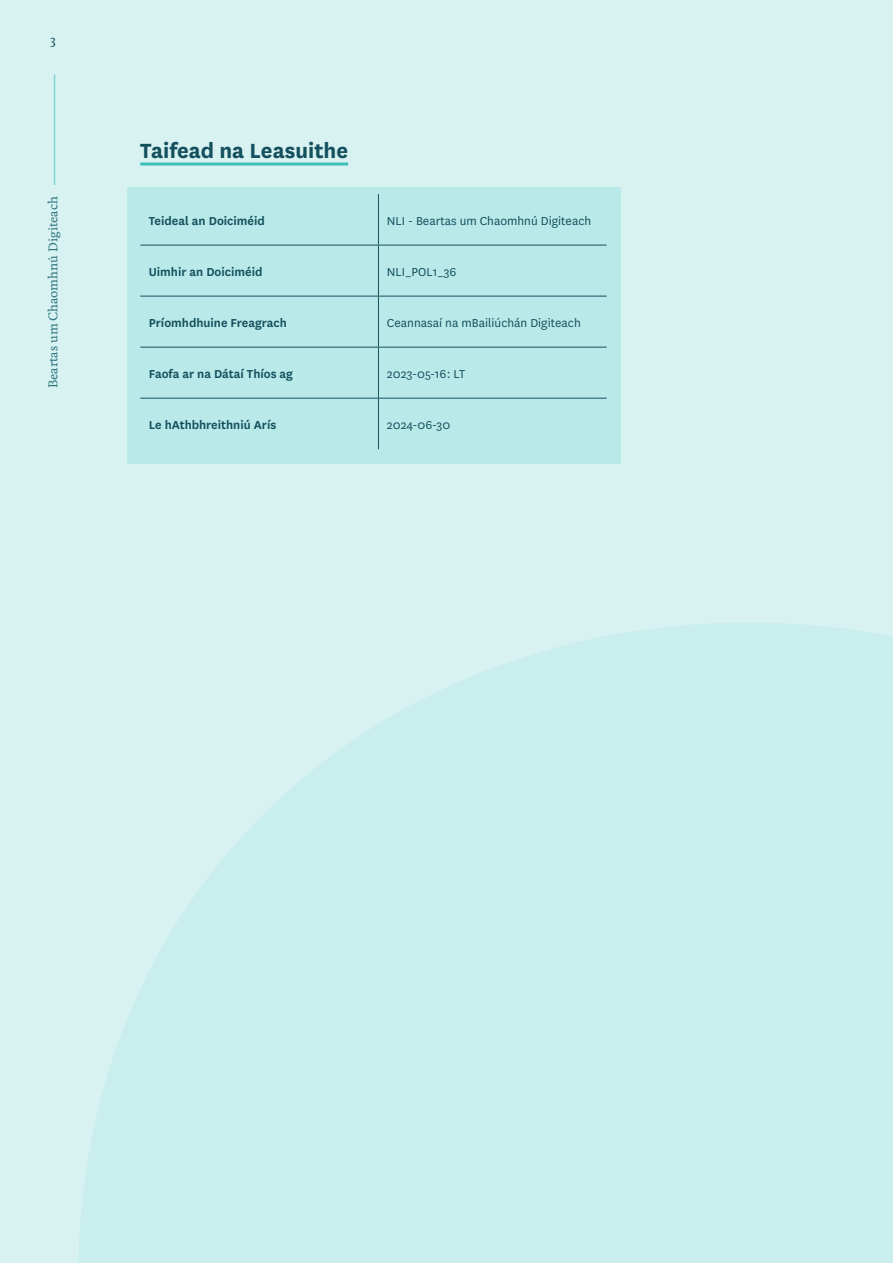
<style>
.page{position:relative;width:893px;height:1263px;background:#fff}
.page>*{position:absolute;margin:0;border:0;box-sizing:border-box;transform-origin:0 0}
.t1{font:700 24px "National";color:#14505e}
.t2{font:600 13.5px "National";color:#14505e}
.t3{font:13.5px "National";color:#14505e}
.t4{font:500 12px "Feijoa";color:#14505e}
</style>
<div class="page">
<div style="left:0;top:0;width:893px;height:1263px;background:linear-gradient(to right,#d5f1f1,#cfefef)"></div>
<div style="left:128px;top:188px;width:493px;height:276px;background:#b9e9e9"></div>
<hr style="left:140px;top:163px;width:208px;height:3px;background:#3bbfbb">
<hr style="left:378px;top:194px;width:1px;height:51px;background:#14505e">
<hr style="left:378px;top:245px;width:1px;height:51px;background:#14505e">
<hr style="left:378px;top:296px;width:1px;height:51px;background:#14505e">
<hr style="left:378px;top:347px;width:1px;height:51px;background:#14505e">
<hr style="left:378px;top:398px;width:1px;height:51px;background:#14505e">
<hr style="left:140px;top:296px;width:238px;height:1px;background:#14505e">
<hr style="left:378px;top:296px;width:229px;height:1px;background:#14505e">
<hr style="left:140px;top:347px;width:238px;height:1px;background:#14505e">
<hr style="left:378px;top:347px;width:229px;height:1px;background:#14505e">
<hr style="left:140px;top:398px;width:238px;height:1px;background:#14505e">
<hr style="left:378px;top:398px;width:229px;height:1px;background:#14505e">
<hr style="left:140px;top:245px;width:238px;height:1px;background:#14505e">
<hr style="left:378px;top:245px;width:229px;height:1px;background:#14505e">
<p class="t4" style="left:50px;top:32px;width:7px">3</p>
<p class="t4" style="left:45px;top:388px;width:193px;rotate:-90deg">Beartas um Chaomhnú Digiteach</p>
<h1 class="t1" style="left:140px;top:134px;width:209px">Taifead na Leasuithe</h1>
<p class="t2" style="left:149px;top:211px;width:118px">Teideal an Doiciméid</p>
<p class="t3" style="left:387px;top:212px;width:206px">NLI - Beartas um Chaomhnú Digiteach</p>
<p class="t2" style="left:149px;top:262px;width:115px">Uimhir an Doiciméid</p>
<p class="t3" style="left:387px;top:263px;width:71px">NLI_POL1_36</p>
<p class="t2" style="left:149px;top:313px;width:140px">Príomhdhuine Freagrach</p>
<p class="t3" style="left:387px;top:314px;width:195px">Ceannasaí na mBailiúchán Digiteach</p>
<p class="t2" style="left:149px;top:364px;width:146px">Faofa ar na Dátaí Thíos ag</p>
<p class="t3" style="left:387px;top:365px;width:80px">2023-05-16: LT</p>
<p class="t2" style="left:149px;top:415px;width:129px">Le hAthbhreithniú Arís</p>
<p class="t3" style="left:387px;top:416px;width:65px">2024-06-30</p>
</div>
